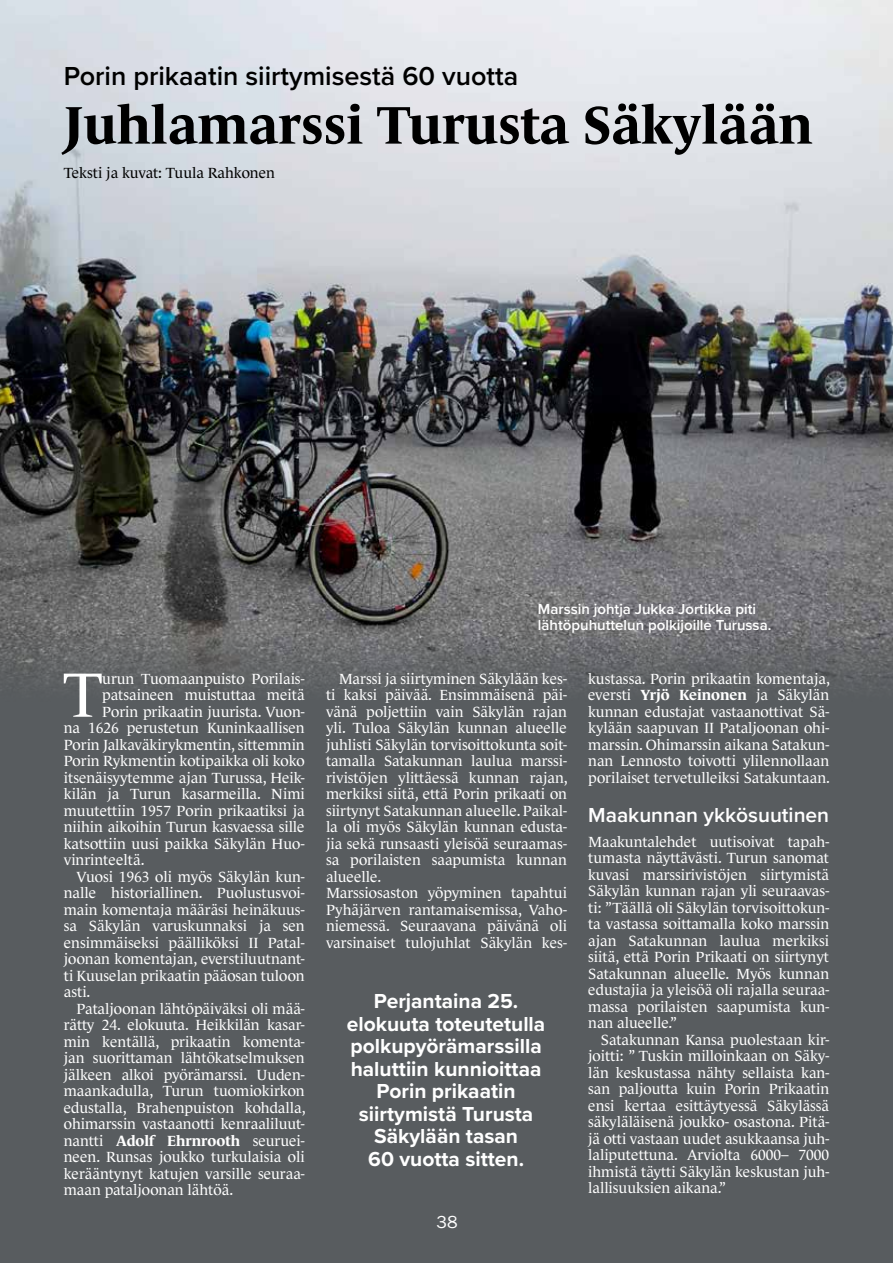
<style>
.page{position:relative;width:893px;height:1263px;background:#fff}
.page>*{position:absolute;margin:0;border:0;box-sizing:border-box;transform-origin:0 0}
.t1{font:63.9px "Le Monde Journal Std";color:#fff}
.t2{font:700 54px "Le Monde Journal Std";color:#000}
.t3{font:600 27px "Proxima Nova";color:#000}
.t4{font:700 21px/22.5px "Proxima Nova";color:#fff;text-align:center}
.t5{font:600 21px "Proxima Nova";color:#fff}
.t6{font:18px "Franklin Gothic URW Boo";color:#fff}
.t7{font:15px/16.5px "Le Monde Journal Std";color:#fff;text-align:justify}
.t8{font:600 15px/16.5px "Proxima Nova";color:#fff}
.t9{font:15px "Le Monde Journal Std";color:#000}
.s1{font-weight:700}
</style>
<div class="page">
<div style="left:0;top:500px;width:893px;height:763px;background:#585c5f"></div>
<img style="left:0;top:0;width:893px;height:691px">
<h3 class="t3" style="left:64px;top:56px;width:456px">Porin prikaatin siirtymisestä 60 vuotta</h3>
<h2 class="t2" style="left:64px;top:95px;width:750px">Juhlamarssi Turusta Säkylään</h2>
<p class="t9" style="left:64px;top:164px;width:213px">Teksti ja kuvat: Tuula Rahkonen</p>
<h1 class="t1" style="left:63px;top:659px;width:41px">T</h1>
<p class="t7" style="left:102px;top:670px;width:204px">urun Tuomaanpuisto Porilais-</p>
<p class="t7" style="left:102px;top:687px;width:204px">patsaineen muistuttaa meitä</p>
<p class="t7" style="left:102px;top:703px;width:204px">Porin prikaatin juurista. Vuon-</p>
<p class="t7" style="left:64px;top:720px;width:242px">na 1626 perustetun Kuninkaallisen</p>
<p class="t7" style="left:64px;top:736px;width:242px">Porin Jalkaväkirykmentin, sittemmin</p>
<p class="t7" style="left:64px;top:753px;width:242px">Porin Rykmentin kotipaikka oli koko</p>
<p class="t7" style="left:64px;top:769px;width:242px">itsenäisyytemme ajan Turussa, Heik-</p>
<p class="t7" style="left:64px;top:786px;width:242px">kilän ja Turun kasarmeilla. Nimi</p>
<p class="t7" style="left:64px;top:802px;width:242px">muutettiin 1957 Porin prikaatiksi ja</p>
<p class="t7" style="left:64px;top:819px;width:242px">niihin aikoihin Turun kasvaessa sille</p>
<p class="t7" style="left:64px;top:835px;width:242px">katsottiin uusi paikka Säkylän Huo-</p>
<p class="t7" style="left:64px;top:852px;width:82px">vinrinteeltä.</p>
<p class="t7" style="left:77px;top:868px;width:230px">Vuosi 1963 oli myös Säkylän kun-</p>
<p class="t7" style="left:64px;top:885px;width:242px">nalle historiallinen. Puolustusvoi-</p>
<p class="t7" style="left:64px;top:901px;width:242px">main komentaja määräsi heinäkuus-</p>
<p class="t7" style="left:64px;top:918px;width:242px">sa Säkylän varuskunnaksi ja sen</p>
<p class="t7" style="left:64px;top:934px;width:242px">ensimmäiseksi päälliköksi II Patal-</p>
<p class="t7" style="left:64px;top:951px;width:242px">joonan komentajan, everstiluutnant-</p>
<p class="t7" style="left:64px;top:967px;width:242px">ti Kuuselan prikaatin pääosan tuloon</p>
<p class="t7" style="left:64px;top:984px;width:28px">asti.</p>
<p class="t7" style="left:77px;top:1000px;width:230px">Pataljoonan lähtöpäiväksi oli mää-</p>
<p class="t7" style="left:64px;top:1017px;width:242px">rätty 24. elokuuta. Heikkilän kasar-</p>
<p class="t7" style="left:64px;top:1033px;width:242px">min kentällä, prikaatin komenta-</p>
<p class="t7" style="left:64px;top:1050px;width:242px">jan suorittaman lähtökatselmuksen</p>
<p class="t7" style="left:64px;top:1066px;width:242px">jälkeen alkoi pyörämarssi. Uuden-</p>
<p class="t7" style="left:64px;top:1083px;width:242px">maankadulla, Turun tuomiokirkon</p>
<p class="t7" style="left:64px;top:1099px;width:243px">edustalla, Brahenpuiston kohdalla,</p>
<p class="t7" style="left:64px;top:1116px;width:242px">ohimarssin vastaanotti kenraaliluut-</p>
<p class="t7" style="left:64px;top:1132px;width:242px">nantti <span class="s1">Adolf Ehrnrooth</span> seuruei-</p>
<p class="t7" style="left:64px;top:1149px;width:242px">neen. Runsas joukko turkulaisia oli</p>
<p class="t7" style="left:64px;top:1165px;width:242px">kerääntynyt katujen varsille seuraa-</p>
<p class="t7" style="left:64px;top:1182px;width:171px">maan pataljoonan lähtöä.</p>
<p class="t8" style="left:538px;top:600px;width:235px">Marssin johtja Jukka Jortikka piti lähtöpuhuttelun polkijoille Turussa.</p>
<p class="t7" style="left:326px;top:670px;width:243px;text-align:left;text-indent:13px">Marssi ja siirtyminen Säkylään kes&shy;ti kaksi päivää. Ensimmäisenä päi&shy;vänä poljettiin vain Säkylän rajan yli. Tuloa Säkylän kunnan alueelle juhlisti Säkylän torvisoittokunta soit&shy;tamalla Satakunnan laulua marssi&shy;rivistöjen ylittäessä kunnan rajan, merkiksi siitä, että Porin prikaati on siirtynyt Satakunnan alueelle. Paikal&shy;la oli myös Säkylän kunnan edusta&shy;jia sekä runsaasti yleisöä seuraamas&shy;sa porilaisten saapumista kunnan alueelle.<br>Marssiosaston yöpyminen tapahtui Pyhäjärven rantamaisemissa, Vaho&shy;niemessä. Seuraavana päivänä oli varsinaiset tulojuhlat Säkylän kes-</p>
<p class="t7" style="left:588px;top:670px;width:243px">kustassa. Porin prikaatin komentaja, eversti <span class="s1">Yrjö Keinonen</span> ja Säkylän kunnan edustajat vastaanottivat Sä&shy;kylään saapuvan II Pataljoonan ohi&shy;marssin. Ohimarssin aikana Satakun&shy;nan Lennosto toivotti ylilennollaan porilaiset tervetulleiksi Satakuntaan.</p>
<h3 class="t5" style="left:588px;top:799px;width:242px">Maakunnan ykkösuutinen</h3>
<p class="t7" style="left:588px;top:833px;width:242px">Maakuntalehdet uutisoivat tapah&shy;tumasta näyttävästi. Turun sanomat kuvasi marssirivistöjen siirtymistä Säkylän kunnan rajan yli seuraavas&shy;ti: ”Täällä oli Säkylän torvisoittokun&shy;ta vastassa soittamalla koko marssin ajan Satakunnan laulua merkiksi siitä, että Porin Prikaati on siirtynyt Satakunnan alueelle. Myös kunnan edustajia ja yleisöä oli rajalla seuraa&shy;massa porilaisten saapumista kun&shy;nan alueelle.”</p>
<p class="t7" style="left:588px;top:1031px;width:242px;text-indent:13px">Satakunnan Kansa puolestaan kir&shy;joitti: ” Tuskin milloinkaan on Säky&shy;län keskustassa nähty sellaista kan&shy;san paljoutta kuin Porin Prikaatin ensi kertaa esittäytyessä Säkylässä säkyläläisenä joukko- osastona. Pitä&shy;jä otti vastaan uudet asukkaansa juh&shy;laliputettuna. Arviolta 6000– 7000 ihmistä täytti Säkylän keskustan juh&shy;lallisuuksien aikana.”</p>
<h3 class="t4" style="left:347px;top:990px;width:200px">Perjantaina 25. elokuuta toteutetulla polkupyörämarssilla haluttiin kunnioittaa<br>Porin prikaatin siirtymistä Turusta<br>Säkylään tasan<br>60 vuotta sitten.</h3>
<p class="t6" style="left:437px;top:1211px;width:23px">38</p>
</div>
